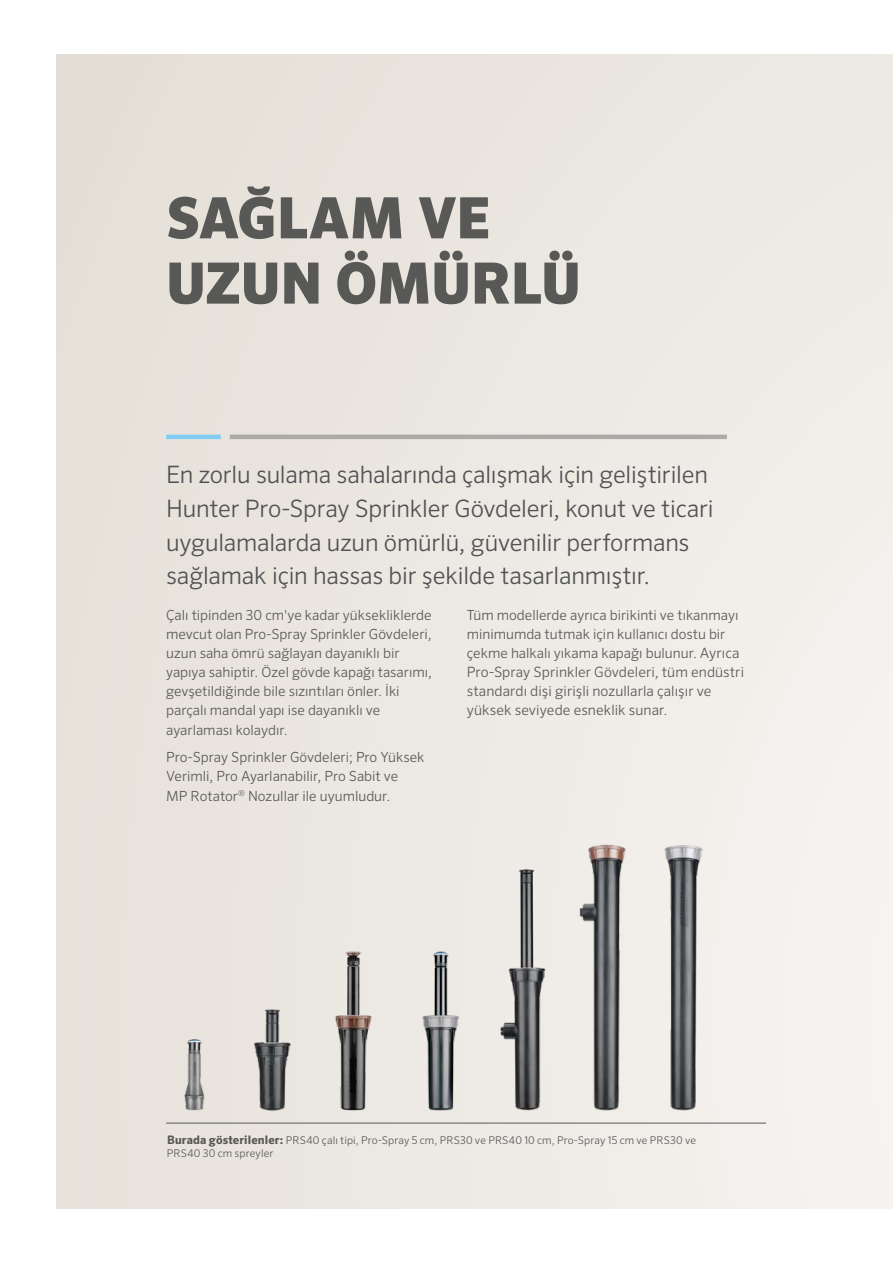
<style>
.page{position:relative;width:893px;height:1263px;background:#fff}
.page>*{position:absolute;margin:0;border:0;box-sizing:border-box;transform-origin:0 0}
.t1{font:900 57px/65.2px "Sero Pro";letter-spacing:-.005em;color:#585956}
.t2{font:300 24px/33.8px "Sero Pro";letter-spacing:-.01em;color:#515254}
.t3{font:300 14.25px/19px "Sero Pro";letter-spacing:.005em;color:#585956}
.t4{font:300 13.95px/19px "Sero Pro";color:#585956}
.t5{font:300 10.65px/13.5px "Sero Pro";letter-spacing:.01em;color:#585956}
.s1{font-size:14.25px}
.s2{font-weight:700;font-size:11.7px}
</style>
<div class="page">
<div style="left:57px;top:54px;width:836px;height:1155px;background:linear-gradient(to right,#e5e0d8,#f3f0ec)"></div>
<img style="left:166px;top:833px;width:574px;height:300px">
<hr style="left:230px;top:435px;width:497px;height:4px;background:#aca9a7">
<hr style="left:166px;top:435px;width:55px;height:4px;background:#81cdf2">
<hr style="left:166px;top:1123px;width:600px;height:1px;background:#585956">
<h1 class="t1" style="left:166px;top:187px;width:416px">SAĞLAM VE<br>UZUN ÖMÜRLÜ</h1>
<h2 class="t2" style="left:166px;top:458px;width:549px">En zorlu sulama sahalarında çalışmak için geliştirilen Hunter Pro-Spray Sprinkler Gövdeleri, konut ve ticari uygulamalarda uzun ömürlü, güvenilir performans sağlamak için hassas bir şekilde tasarlanmıştır.</h2>
<p class="t4" style="left:166px;top:605px;width:267px">Çalı tipinden 30 cm'ye kadar yüksekliklerde mevcut olan Pro-Spray Sprinkler Gövdeleri, uzun saha ömrü sağlayan dayanıklı bir yapıya sahiptir. Özel gövde kapağı tasarımı, gevşetildiğinde bile sızıntıları önler. İki parçalı mandal yapı ise dayanıklı ve ayarlaması kolaydır.</p>
<p class="t4" style="left:166px;top:748px;width:260px">Pro-Spray Sprinkler Gövdeleri; Pro Yüksek<br>Verimli, Pro Ayarlanabilir, Pro Sabit ve<br>MP Rotator<sup>®</sup> Nozullar ile uyumludur.</p>
<p class="t4" style="left:467px;top:605px;width:274px">Tüm modellerde ayrıca birikinti ve tıkanmayı minimumda tutmak için kullanıcı dostu bir çekme halkalı yıkama kapağı bulunur. <span class="s1">Ayrıca</span></p>
<p class="t3" style="left:467px;top:662px;width:279px">Pro-Spray Sprinkler Gövdeleri, tüm endüstri standardı dişi girişli nozullarla çalışır ve yüksek seviyede esneklik sunar.</p>
<p class="t5" style="left:167px;top:1133px;width:531px"><span class="s2">Burada gösterilenler:</span> PRS40 çalı tipi, Pro-Spray 5 cm, PRS30 ve PRS40 10 cm, Pro-Spray 15 cm ve PRS30 ve<br>PRS40 30 cm spreyler</p>
</div>
